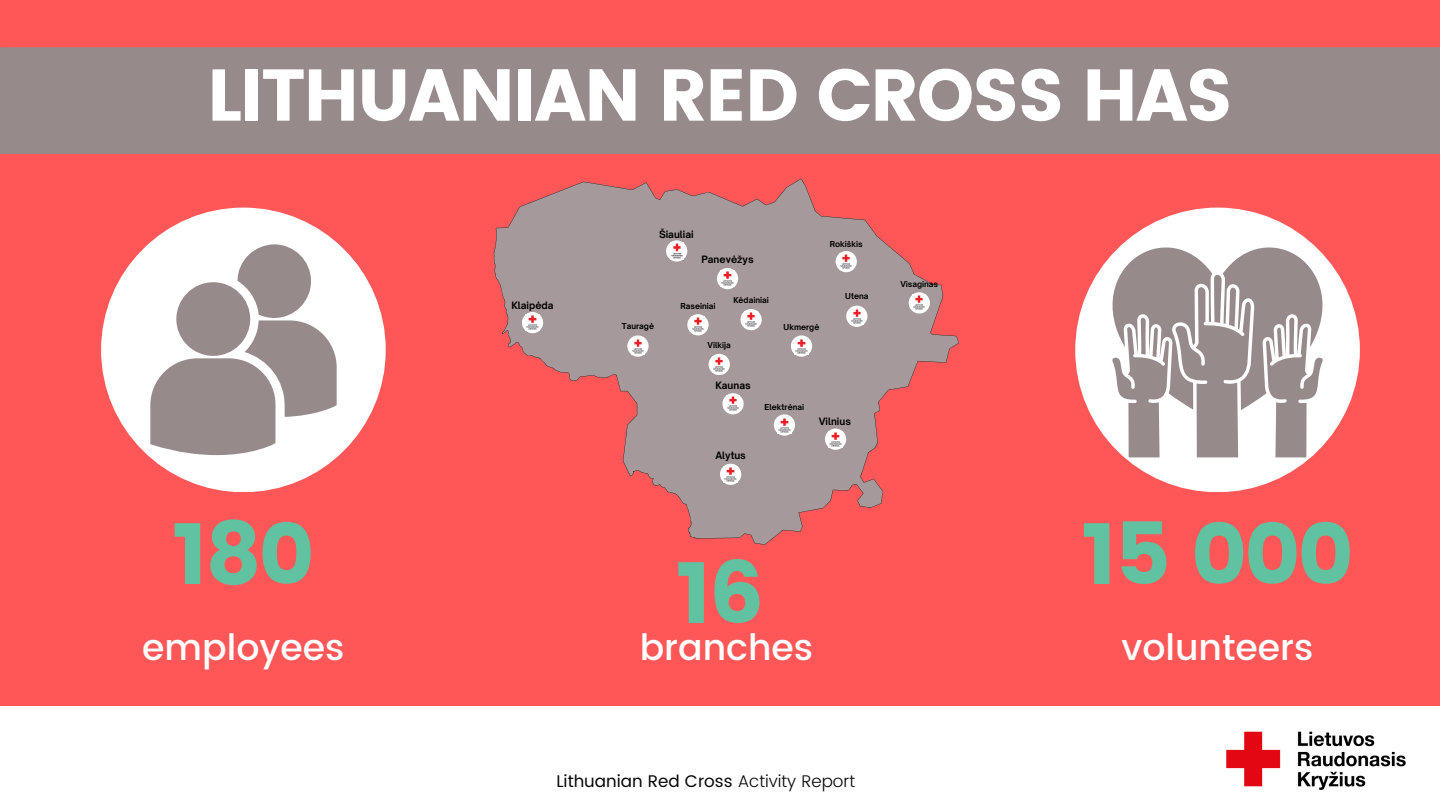
<style>
.page{position:relative;width:1440px;height:810px;background:#ff5757}
.page>*{position:absolute;margin:0;border:0;box-sizing:border-box;transform-origin:0 0}
.t1{font:85.7px "Poppins";letter-spacing:-.03em;color:#61c2a2}
.t2{font:73.1px "Poppins";letter-spacing:-.03em;color:#fff}
.t3{font:500 36.2px "Poppins";color:#fff}
.t4{font:16.9px "Poppins";color:#070707}
.t5{font:700 9.7px "Open Sauce One";color:#000}
.t6{font:700 7.9px "Open Sauce One";color:#000}
.s1{font-weight:300}
</style>
<div class="page">
<div style="left:0;top:707px;width:1440px;height:103px;background:#fff"></div>
<img style="left:1226px;top:731px;width:180px;height:59px">
<div style="left:101px;top:208px;width:285px;height:284px;background:#fff;border-radius:50%"></div>
<svg style="left:150px;top:244px;width:187px;height:211px"></svg>
<div style="left:1075px;top:208px;width:285px;height:284px;background:#fff;border-radius:50%"></div>
<svg style="left:1102px;top:242px;width:231px;height:215px"></svg>
<div style="left:0;top:47px;width:1440px;height:107px;background:#978a8a"></div>
<svg style="left:494px;top:179px;width:465px;height:366px;fill:#a5999b"></svg>
<div style="left:522px;top:312px;width:21px;height:21px;background:#fff;border-radius:50%"></div>
<img style="left:526px;top:315px;width:13px;height:15px">
<svg style="left:627px;top:335px;width:22px;height:22px"></svg>
<img style="left:631px;top:338px;width:14px;height:16px">
<div style="left:722px;top:393px;width:22px;height:21px;background:#fff;border-radius:50%"></div>
<img style="left:727px;top:396px;width:12px;height:15px">
<div style="left:740px;top:309px;width:22px;height:21px;background:#fff;border-radius:50%"></div>
<img style="left:745px;top:312px;width:12px;height:15px">
<div style="left:825px;top:429px;width:21px;height:21px;background:#fff;border-radius:50%"></div>
<img style="left:829px;top:432px;width:13px;height:15px">
<div style="left:909px;top:292px;width:21px;height:22px;background:#fff;border-radius:50%"></div>
<img style="left:913px;top:295px;width:12px;height:15px">
<div style="left:836px;top:251px;width:21px;height:21px;background:#fff;border-radius:50%"></div>
<img style="left:840px;top:254px;width:12px;height:15px">
<div style="left:774px;top:414px;width:21px;height:22px;background:#fff;border-radius:50%"></div>
<img style="left:778px;top:418px;width:13px;height:15px">
<div style="left:666px;top:240px;width:21px;height:22px;background:#fff;border-radius:50%"></div>
<img style="left:671px;top:243px;width:12px;height:16px">
<div style="left:720px;top:464px;width:21px;height:21px;background:#fff;border-radius:50%"></div>
<img style="left:724px;top:467px;width:13px;height:15px">
<div style="left:709px;top:354px;width:21px;height:21px;background:#fff;border-radius:50%"></div>
<img style="left:713px;top:357px;width:12px;height:15px">
<div style="left:791px;top:335px;width:21px;height:22px;background:#fff;border-radius:50%"></div>
<img style="left:795px;top:339px;width:13px;height:15px">
<div style="left:687px;top:314px;width:22px;height:21px;background:#fff;border-radius:50%"></div>
<img style="left:692px;top:317px;width:12px;height:15px">
<div style="left:717px;top:268px;width:21px;height:21px;background:#fff;border-radius:50%"></div>
<img style="left:721px;top:271px;width:13px;height:15px">
<div style="left:846px;top:306px;width:21px;height:21px;background:#fff;border-radius:50%"></div>
<img style="left:851px;top:308px;width:13px;height:16px">
<h2 class="t2" style="left:207px;top:53px;width:1027px">LITHUANIAN RED CROSS HAS</h2>
<p class="t5" style="left:511px;top:299px;width:44px">Klaipėda</p>
<p class="t5" style="left:659px;top:228px;width:36px">Šiauliai</p>
<p class="t5" style="left:701px;top:253px;width:54px">Panevėžys</p>
<p class="t6" style="left:622px;top:322px;width:34px">Tauragė</p>
<p class="t6" style="left:733px;top:295px;width:37px">Kėdainiai</p>
<p class="t6" style="left:680px;top:301px;width:37px">Raseiniai</p>
<p class="t6" style="left:708px;top:340px;width:25px">Vilkija</p>
<p class="t6" style="left:830px;top:239px;width:35px">Rokiškis</p>
<p class="t6" style="left:784px;top:322px;width:37px">Ukmergė</p>
<p class="t6" style="left:845px;top:292px;width:25px">Utena</p>
<p class="t5" style="left:715px;top:379px;width:37px">Kaunas</p>
<p class="t6" style="left:765px;top:402px;width:41px">Elektrėnai</p>
<p class="t5" style="left:715px;top:450px;width:32px">Alytus</p>
<p class="t5" style="left:819px;top:415px;width:34px">Vilnius</p>
<p class="t6" style="left:900px;top:279px;width:39px">Visaginas</p>
<h1 class="t1" style="left:172px;top:504px;width:144px">180</h1>
<h1 class="t1" style="left:1081px;top:504px;width:274px">15 000</h1>
<h1 class="t1" style="left:676px;top:543px;width:90px">16</h1>
<h3 class="t3" style="left:640px;top:626px;width:175px">branches</h3>
<h3 class="t3" style="left:142px;top:626px;width:204px">employees</h3>
<h3 class="t3" style="left:1122px;top:626px;width:194px">volunteers</h3>
<h3 class="t4" style="left:556px;top:771px;width:300px">Lithuanian Red Cross <span class="s1">Activity Report</span></h3>
</div>
